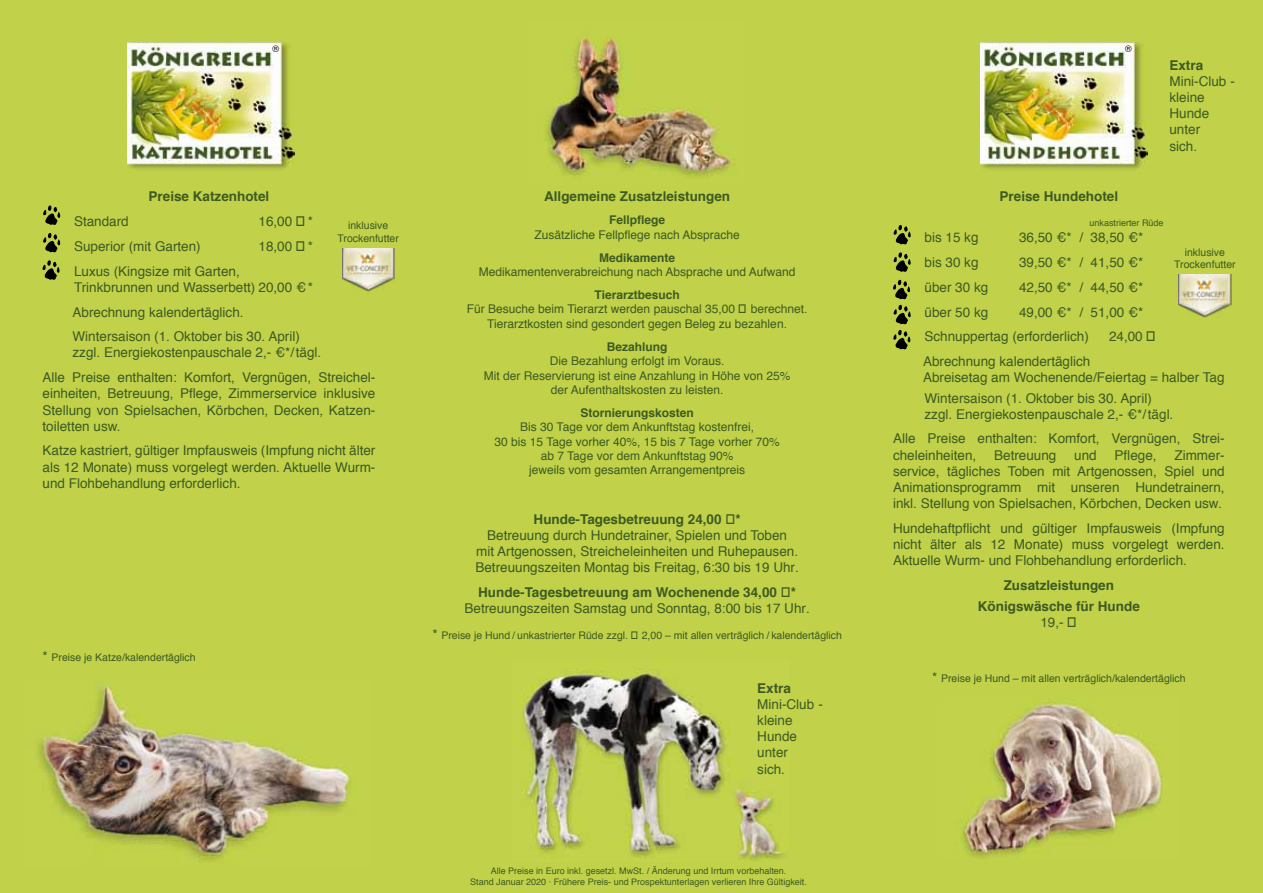
<style>
.page{position:relative;width:1263px;height:893px;background:#c1d24a}
.page>*{position:absolute;margin:0;border:0;box-sizing:border-box;transform-origin:0 0}
.t1{font:13.5px/16.2px "Helvetica";color:#3c5a22}
.t2{font:700 13.5px/20.4px "Helvetica";color:#3c5a22;text-align:center}
.t3{font:12px/14.4px "Helvetica";color:#3c5a22;text-align:center}
.t4{font:700 12px "Helvetica";color:#3c5a22}
.t5{font:10.5px/12.6px "Helvetica";color:#3c5a22;text-align:center}
.t6{font:9px/10.8px "Helvetica";color:#3c5a22;text-align:center}
.t7{font:9px "Helvetica";color:#000}
.s1{font-size:13.5px}
</style>
<div class="page">
<img style="left:980px;top:43px;width:167px;height:127px">
<img style="left:128px;top:43px;width:166px;height:127px">
<img style="left:38px;top:680px;width:316px;height:185px">
<img style="left:960px;top:701px;width:203px;height:156px">
<img style="left:546px;top:37px;width:190px;height:140px">
<img style="left:514px;top:660px;width:275px;height:201px">
<svg style="left:43px;top:206px;width:17px;height:19px"></svg>
<svg style="left:43px;top:233px;width:17px;height:19px"></svg>
<svg style="left:43px;top:260px;width:17px;height:20px"></svg>
<svg style="left:894px;top:225px;width:17px;height:19px"></svg>
<svg style="left:894px;top:252px;width:17px;height:20px"></svg>
<svg style="left:893px;top:280px;width:17px;height:19px"></svg>
<svg style="left:894px;top:305px;width:17px;height:19px"></svg>
<svg style="left:893px;top:330px;width:17px;height:19px"></svg>
<img style="left:342px;top:248px;width:53px;height:44px">
<img style="left:1179px;top:275px;width:52px;height:43px">
<p class="t7" style="left:272px;top:42px;width:8px">®</p>
<p class="t7" style="left:1125px;top:42px;width:8px">®</p>
<p class="t2" style="left:1169px;top:55px;width:35px">Extra</p>
<p class="t1" style="left:1169px;top:73px;width:67px">Mini-Club - kleine<br>Hunde unter<br>sich.</p>
<p class="t2" style="left:149px;top:187px;width:122px">Preise Katzenhotel</p>
<p class="t1" style="left:74px;top:214px;width:56px">Standard</p>
<p class="t1" style="left:259px;top:214px;width:56px">16,00 €*</p>
<p class="t1" style="left:74px;top:238px;width:128px">Superior (mit Garten)</p>
<p class="t1" style="left:259px;top:238px;width:56px">18,00 €*</p>
<p class="t1" style="left:74px;top:263px;width:241px">Luxus (Kingsize mit Garten,<br>Trinkbrunnen und Wasserbett) 20,00 €*</p>
<p class="t1" style="left:73px;top:300px;width:229px;line-height:24.8px">Abrechnung kalendertäglich.<br>Wintersaison (1. Oktober bis 30. April)</p>
<p class="t1" style="left:43px;top:341px;width:334px;line-height:24.8px;text-indent:30px">zzgl. Energiekostenpauschale 2,- €*/tägl.<br>Alle Preise enthalten: Komfort, Vergnügen, Streichel-</p>
<p class="t1" style="left:43px;top:386px;width:334px;text-align:justify">einheiten, Betreuung, Pflege, Zimmerservice inklusive Stellung von Spielsachen, Körbchen, Decken, Katzen&shy;toiletten usw.</p>
<p class="t1" style="left:43px;top:443px;width:334px;text-align:justify">Katze kastriert, gültiger Impfausweis (Impfung nicht älter als 12 Monate) muss vorgelegt werden. Aktuelle Wurm&shy;und Flohbehandlung erforderlich.</p>
<p class="t5" style="left:337px;top:220px;width:63px">inklusive<br>Trockenfutter</p>
<p class="t2" style="left:544px;top:187px;width:188px">Allgemeine Zusatzleistungen</p>
<p class="t4" style="left:609px;top:210px;width:58px">Fellpflege</p>
<p class="t3" style="left:534px;top:228px;width:207px">Zusätzliche Fellpflege nach Absprache</p>
<p class="t4" style="left:599px;top:248px;width:78px">Medikamente</p>
<p class="t3" style="left:479px;top:265px;width:318px">Medikamentenverabreichung nach Absprache und Aufwand</p>
<p class="t4" style="left:595px;top:285px;width:87px">Tierarztbesuch</p>
<p class="t3" style="left:467px;top:302px;width:342px">Für Besuche beim Tierarzt werden pauschal 35,00 € berechnet.<br>Tierarztkosten sind gesondert gegen Beleg zu bezahlen.</p>
<p class="t4" style="left:607px;top:337px;width:62px">Bezahlung</p>
<p class="t3" style="left:484px;top:354px;width:308px">Die Bezahlung erfolgt im Voraus.<br>Mit der Reservierung ist eine Anzahlung in Höhe von 25% der Aufenthaltskosten zu leisten.</p>
<p class="t4" style="left:580px;top:403px;width:115px">Stornierungskosten</p>
<p class="t3" style="left:495px;top:420px;width:287px">Bis 30 Tage vor dem Ankunftstag kostenfrei,<br>30 bis 15 Tage vorher 40%, 15 bis 7 Tage vorher 70% ab 7 Tage vor dem Ankunftstag 90%<br>jeweils vom gesamten Arrangementpreis</p>
<p class="t2" style="left:534px;top:509px;width:209px">Hunde-Tagesbetreuung 24,00 €*</p>
<p class="t1" style="left:475px;top:528px;width:325px;text-align:center">Betreuung durch Hundetrainer, Spielen und Toben<br>mit Artgenossen, Streicheleinheiten und Ruhepausen.<br>Betreuungszeiten Montag bis Freitag, 6:30 bis 19 Uhr.</p>
<p class="t2" style="left:478px;top:582px;width:319px">Hunde-Tagesbetreuung am Wochenende 34,00 €*</p>
<p class="t1" style="left:464px;top:601px;width:347px">Betreuungszeiten Samstag und Sonntag, 8:00 bis 17 Uhr.</p>
<p class="t5" style="left:432px;top:629px;width:411px"><span class="s1">*</span> Preise je Hund / unkastrierter Rüde zzgl. € 2,00 – mit allen verträglich / kalendertäglich</p>
<p class="t2" style="left:999px;top:187px;width:120px">Preise Hundehotel</p>
<p class="t6" style="left:1089px;top:218px;width:76px">unkastrierter Rüde</p>
<p class="t1" style="left:924px;top:230px;width:56px">bis 15 kg</p>
<p class="t1" style="left:1019px;top:230px;width:126px">36,50 €* / 38,50 €*</p>
<p class="t1" style="left:924px;top:255px;width:56px">bis 30 kg</p>
<p class="t1" style="left:1019px;top:255px;width:126px">39,50 €* / 41,50 €*</p>
<p class="t1" style="left:924px;top:279px;width:65px">über 30 kg</p>
<p class="t1" style="left:1019px;top:279px;width:126px">42,50 €* / 44,50 €*</p>
<p class="t1" style="left:924px;top:304px;width:65px">über 50 kg</p>
<p class="t5" style="left:1174px;top:246px;width:63px">inklusive<br>Trockenfutter</p>
<p class="t1" style="left:924px;top:300px;width:220px;line-height:24.8px;text-indent:94px">49,00 €* / 51,00 €*<br>Schnuppertag (erforderlich)</p>
<p class="t1" style="left:1109px;top:329px;width:49px">24,00 €</p>
<p class="t1" style="left:923px;top:353px;width:303px">Abrechnung kalendertäglich<br>Abreisetag am Wochenende/Feiertag = halber Tag</p>
<p class="t1" style="left:924px;top:390px;width:250px">Wintersaison (1. Oktober bis 30. April) zzgl. Energiekostenpauschale 2,- €*/tägl.</p>
<p class="t1" style="left:893px;top:431px;width:333px">Alle Preise enthalten: Komfort, Vergnügen, Strei&shy;cheleinheiten,</p>
<p class="t1" style="left:994px;top:447px;width:64px">Betreuung</p>
<p class="t1" style="left:1074px;top:447px;width:24px">und</p>
<p class="t1" style="left:1114px;top:447px;width:44px">Pflege,</p>
<p class="t1" style="left:893px;top:447px;width:333px;text-align:justify;text-indent:281px">Zimmer&shy;service, tägliches Toben mit Artgenossen, Spiel und Animationsprogramm mit unseren Hundetrainern, inkl. Stellung von Spielsachen, Körbchen, Decken usw.</p>
<p class="t1" style="left:893px;top:521px;width:333px;text-align:justify">Hundehaftpflicht und gültiger Impfausweis (Impfung nicht älter als 12 Monate) muss vorgelegt werden.<br>Aktuelle Wurm- und Flohbehandlung erforderlich.</p>
<p class="t2" style="left:978px;top:575px;width:164px">Zusatzleistungen<br>Königswäsche für Hunde</p>
<p class="t1" style="left:1040px;top:614px;width:39px">19,- €</p>
<p class="t5" style="left:43px;top:651px;width:155px"><span class="s1">*</span> Preise je Katze/kalendertäglich</p>
<p class="t2" style="left:757px;top:678px;width:35px">Extra</p>
<p class="t1" style="left:757px;top:696px;width:67px">Mini-Club - kleine<br>Hunde unter<br>sich.</p>
<p class="t5" style="left:932px;top:672px;width:255px"><span class="s1">*</span> Preise je Hund – mit allen verträglich/kalendertäglich</p>
<p class="t6" style="left:470px;top:866px;width:338px">Alle Preise in Euro inkl. gesetzl. MwSt. / Änderung und Irrtum vorbehalten.<br>Stand Januar 2020 · Frühere Preis- und Prospektunterlagen verlieren Ihre Gültigkeit.</p>
</div>
